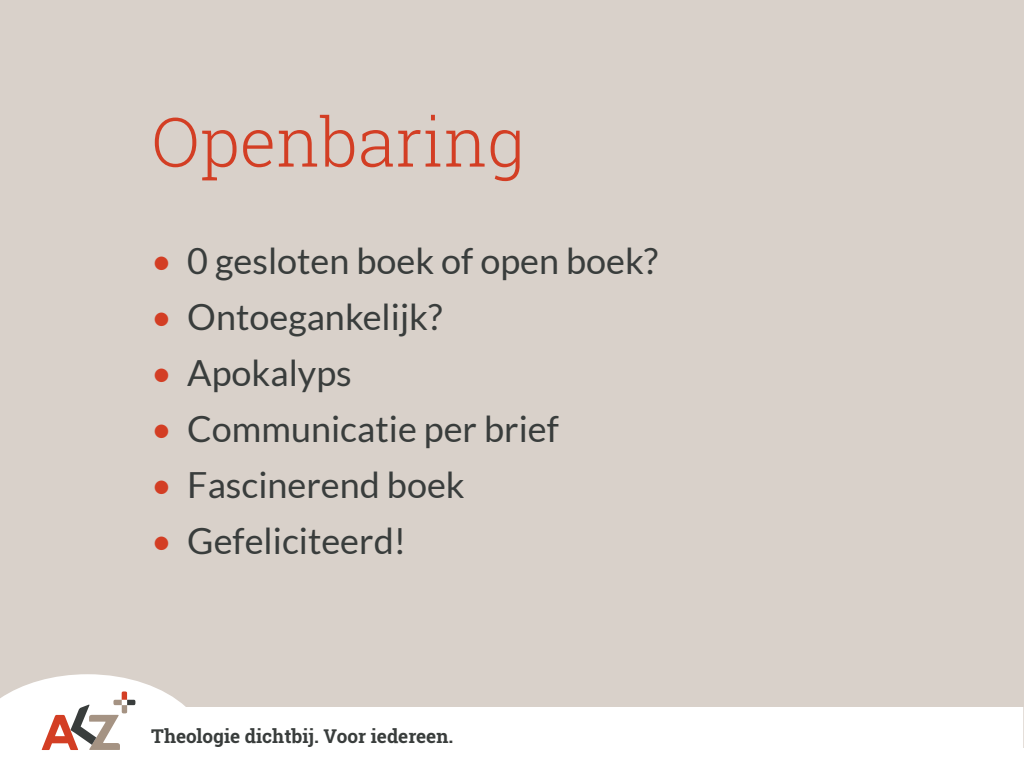
<style>
.page{position:relative;width:1024px;height:768px;background:#fff}
.page>*{position:absolute;margin:0;border:0;box-sizing:border-box;transform-origin:0 0}
.t1{font:300 68px "Roboto Slab";color:#d33e24}
.t2{font:36px "Lato";color:#393d3c}
.t3{font:700 19px "Roboto Slab";color:#393d3c}
.s1{color:#d33e24}
</style>
<div class="page">
<div style="left:0;top:0;width:1024px;height:748px;background:#d9d1ca"></div>
<svg style="left:0;top:674px;width:1023px;height:76px;fill:#fff"></svg>
<svg style="left:42px;top:691px;width:93px;height:59px;background:#dfcbc6"></svg>
<h1 class="t1" style="left:151px;top:95px;width:376px">Openbaring</h1>
<p class="t2" style="left:151px;top:241px;width:509px"><span class="s1">•</span> 0 gesloten boek of open boek?</p>
<p class="t2" style="left:151px;top:297px;width:293px"><span class="s1">•</span> Ontoegankelijk?</p>
<p class="t2" style="left:151px;top:353px;width:202px"><span class="s1">•</span> Apokalyps</p>
<p class="t2" style="left:151px;top:409px;width:409px"><span class="s1">•</span> Communicatie per brief</p>
<p class="t2" style="left:151px;top:465px;width:315px"><span class="s1">•</span> Fascinerend boek</p>
<p class="t2" style="left:151px;top:521px;width:256px"><span class="s1">•</span> Gefeliciteerd!</p>
<p class="t3" style="left:151px;top:723px;width:304px">Theologie dichtbij. Voor iedereen.</p>
</div>
